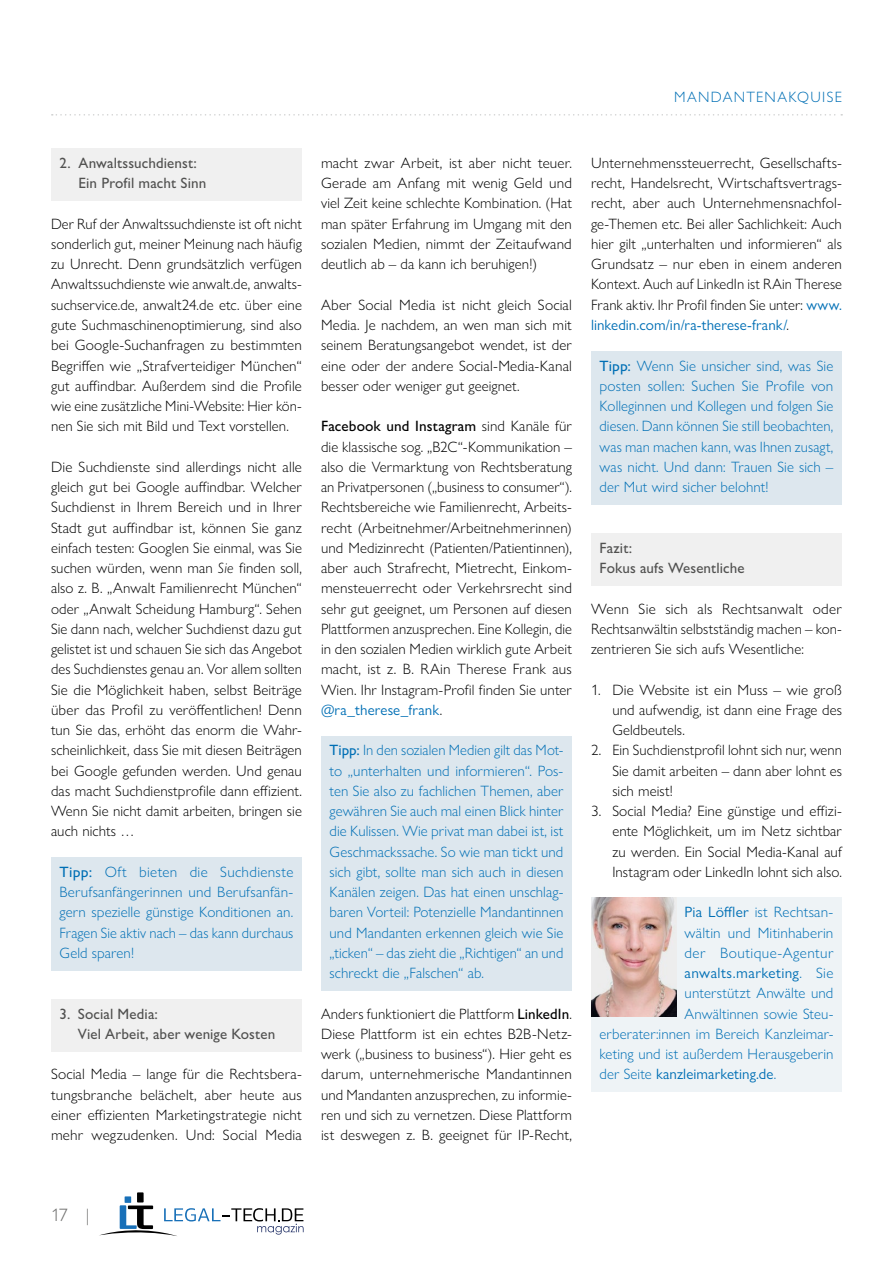
<style>
.page{position:relative;width:893px;height:1263px;background:#fff}
.page>*{position:absolute;margin:0;border:0;box-sizing:border-box;transform-origin:0 0}
.t1{font:300 18px "Gill Sans Nova";color:#6f6f6e}
.t2{font:300 15px/20.2px "Gill Sans Nova";letter-spacing:.005em;color:#000;text-align:justify}
.t3{font:300 15px/20.2px "Gill Sans Nova";letter-spacing:.005em;color:#006fb5;text-align:justify}
.t4{font:500 15px/20.2px "Gill Sans Nova";letter-spacing:.01em;color:#515150}
.t5{font:15px "Gill Sans Nova";letter-spacing:.01em;color:#006fb5}
.t6{font:300 15px "Gill Sans Nova";letter-spacing:.025em;color:#006fb5}
.s1{font-style:italic}
.s2{font-weight:500}
.s3{font-weight:400;color:#006fb5}
.s4{font-weight:400}
.s5{font-weight:300}
</style>
<div class="page">
<svg style="left:52px;top:114px;width:790px;height:2px"></svg>
<svg style="left:99px;top:1193px;width:205px;height:43px"></svg>
<div style="left:51px;top:149px;width:251px;height:52px;background:#f0f0f0"></div>
<div style="left:51px;top:857px;width:251px;height:113px;background:#dde7ee"></div>
<div style="left:51px;top:999px;width:251px;height:52px;background:#f0f0f0"></div>
<div style="left:321px;top:736px;width:251px;height:255px;background:#dde7ee"></div>
<div style="left:591px;top:351px;width:251px;height:154px;background:#dde7ee"></div>
<div style="left:591px;top:533px;width:251px;height:53px;background:#f0f0f0"></div>
<div style="left:591px;top:898px;width:251px;height:194px;background:#eef3f6"></div>
<img style="left:591px;top:898px;width:85px;height:119px">
<p class="t3" style="left:674px;top:87px;width:25px">Mandantenakquise</p>
<p class="t4" style="left:78px;top:153px;width:129px;text-indent:-19px">2. Anwaltssuchdienst:<br>Ein Profil macht Sinn</p>
<p class="t2" style="left:51px;top:213px;width:252px">Der Ruf der Anwaltssuchdienste ist oft nicht sonderlich gut, meiner Meinung nach häufig zu Unrecht. Denn grundsätzlich verfügen Anwaltssuchdienste wie anwalt.de, anwalts&shy;suchservice.de, anwalt24.de etc. über eine gute Suchmaschinenoptimierung, sind also bei Google-Suchanfragen zu bestimmten Begriffen wie „Strafverteidiger München“ gut auffindbar. Außerdem sind die Profile wie eine zusätzliche Mini-Website: Hier kön&shy;nen Sie sich mit Bild und Text vorstellen.</p>
<p class="t2" style="left:51px;top:456px;width:252px">Die Suchdienste sind allerdings nicht alle gleich gut bei Google auffindbar. Welcher Suchdienst in Ihrem Bereich und in Ihrer Stadt gut auffindbar ist, können Sie ganz einfach testen: Googlen Sie einmal, was Sie suchen würden, wenn man <span class="s1">Sie</span> finden soll, also z. B. „Anwalt Familienrecht München“ oder „Anwalt Scheidung Hamburg“. Sehen Sie dann nach, welcher Suchdienst dazu gut gelistet ist und schauen Sie sich das Angebot des Suchdienstes genau an. Vor allem sollten Sie die Möglichkeit haben, selbst Beiträge über das Profil zu veröffentlichen! Denn tun Sie das, erhöht das enorm die Wahr&shy;scheinlichkeit, dass Sie mit diesen Beiträgen bei Google gefunden werden. Und genau das macht Suchdienstprofile dann effizient.<br>Wenn Sie nicht damit arbeiten, bringen sie auch nichts …</p>
<p class="t3" style="left:60px;top:861px;width:235px"><span class="s2">Tipp:</span> Oft bieten die Suchdienste Berufsanfängerinnen und Berufsanfän&shy;gern spezielle günstige Konditionen an.<br>Fragen Sie aktiv nach – das kann durchaus Geld sparen!</p>
<p class="t4" style="left:78px;top:1003px;width:199px;text-indent:-18px">3. Social Media:<br>Viel Arbeit, aber wenige Kosten</p>
<p class="t2" style="left:51px;top:1064px;width:252px">Social Media – lange für die Rechtsbera&shy;tungsbranche belächelt, aber heute aus einer effizienten Marketingstrategie nicht mehr wegzudenken. Und: Social Media</p>
<p class="t2" style="left:321px;top:153px;width:252px">macht zwar Arbeit, ist aber nicht teuer.<br>Gerade am Anfang mit wenig Geld und viel Zeit keine schlechte Kombination. (Hat man später Erfahrung im Umgang mit den sozialen Medien, nimmt der Zeitaufwand deutlich ab – da kann ich beruhigen!)</p>
<p class="t2" style="left:321px;top:294px;width:252px">Aber Social Media ist nicht gleich Social Media. Je nachdem, an wen man sich mit seinem Beratungsangebot wendet, ist der eine oder der andere Social-Media-Kanal besser oder weniger gut geeignet.</p>
<p class="t2" style="left:321px;top:416px;width:252px"><span class="s2">Facebook und Instagram</span> sind Kanäle für die klassische sog. „B2C“-Kommunikation – also die Vermarktung von Rechtsberatung an Privatpersonen („business to consumer“).<br>Rechtsbereiche wie Familienrecht, Arbeits&shy;recht (Arbeitnehmer/Arbeitnehmerinnen) und Medizinrecht (Patienten/Patientinnen), aber auch Strafrecht, Mietrecht, Einkom&shy;mensteuerrecht oder Verkehrsrecht sind sehr gut geeignet, um Personen auf diesen Plattformen anzusprechen. Eine Kollegin, die in den sozialen Medien wirklich gute Arbeit macht, ist z. B. RAin Therese Frank aus Wien. Ihr Instagram-Profil finden Sie unter <span class="s3">@ra_therese_frank</span>.</p>
<p class="t3" style="left:330px;top:740px;width:235px"><span class="s2">Tipp:</span> In den sozialen Medien gilt das Mot&shy;to „unterhalten und informieren“. Pos&shy;ten Sie also zu fachlichen Themen, aber gewähren Sie auch mal einen Blick hinter die Kulissen. Wie privat man dabei ist, ist Geschmackssache. So wie man tickt und sich gibt, sollte man sich auch in diesen Kanälen zeigen. Das hat einen unschlag&shy;baren Vorteil: Potenzielle Mandantinnen und Mandanten erkennen gleich wie Sie „ticken“ – das zieht die „Richtigen“ an und schreckt die „Falschen“ ab.</p>
<p class="t2" style="left:321px;top:1003px;width:252px">Anders funktioniert die Plattform <span class="s2">LinkedIn</span>.<br>Diese Plattform ist ein echtes B2B-Netz&shy;werk („business to business“). Hier geht es darum, unternehmerische Mandantinnen und Mandanten anzusprechen, zu informie&shy;ren und sich zu vernetzen. Diese Plattform ist deswegen z. B. geeignet für IP-Recht,</p>
<p class="t2" style="left:591px;top:153px;width:252px">Unternehmenssteuerrecht, Gesellschafts&shy;recht, Handelsrecht, Wirtschaftsvertrags&shy;recht, aber auch Unternehmensnachfol&shy;ge-Themen etc. Bei aller Sachlichkeit: Auch hier gilt „unterhalten und informieren“ als Grundsatz – nur eben in einem anderen Kontext. Auch auf LinkedIn ist RAin Therese Frank aktiv. Ihr Profil finden Sie unter: <span class="s3">www. linkedin.com/in/ra-therese-frank/</span>.</p>
<p class="t3" style="left:600px;top:355px;width:235px"><span class="s2">Tipp:</span> Wenn Sie unsicher sind, was Sie posten sollen: Suchen Sie Profile von Kolleginnen und Kollegen und folgen Sie diesen. Dann können Sie still beobachten, was man machen kann, was Ihnen zusagt, was nicht. Und dann: Trauen Sie sich – der Mut wird sicher belohnt!</p>
<p class="t4" style="left:600px;top:537px;width:147px">Fazit:<br>Fokus aufs Wesentliche</p>
<p class="t2" style="left:591px;top:598px;width:252px">Wenn Sie sich als Rechtsanwalt oder Rechtsanwältin selbstständig machen – kon&shy;zentrieren Sie sich aufs Wesentliche:</p>
<p class="t2" style="left:612px;top:679px;width:231px;text-indent:-21px">1. Die Website ist ein Muss – wie groß und aufwendig, ist dann eine Frage des Geldbeutels.</p>
<p class="t2" style="left:612px;top:740px;width:231px;text-indent:-21px">2. Ein Suchdienstprofil lohnt sich nur, wenn Sie damit arbeiten – dann aber lohnt es sich meist!</p>
<p class="t2" style="left:612px;top:801px;width:231px;text-indent:-21px">3. Social Media? Eine günstige und effizi&shy;ente Möglichkeit, um im Netz sichtbar zu werden. Ein Social Media-Kanal auf Instagram oder LinkedIn lohnt sich also.</p>
<p class="t3" style="left:685px;top:902px;width:150px"><span class="s4">Pia Löffler</span> ist Rechtsan-</p>
<p class="t3" style="left:685px;top:922px;width:150px">wältin und Mitinhaberin</p>
<p class="t6" style="left:685px;top:943px;width:150px">der Boutique-Agentur</p>
<p class="t5" style="left:685px;top:964px;width:150px">anwalts.marketing<span class="s5">. Sie</span></p>
<p class="t3" style="left:685px;top:983px;width:150px">unterstützt Anwälte und</p>
<p class="t3" style="left:685px;top:1003px;width:150px">Anwältinnen sowie Steu-</p>
<p class="t3" style="left:600px;top:1023px;width:235px">erberater:innen im Bereich Kanzleimar-</p>
<p class="t3" style="left:600px;top:1044px;width:235px">keting und ist außerdem Herausgeberin</p>
<p class="t5" style="left:600px;top:1065px;width:177px"><span class="s5">der Seite</span> kanzleimarketing.de<span class="s5">.</span></p>
<p class="t1" style="left:51px;top:1204px;width:40px">17 |</p>
</div>
